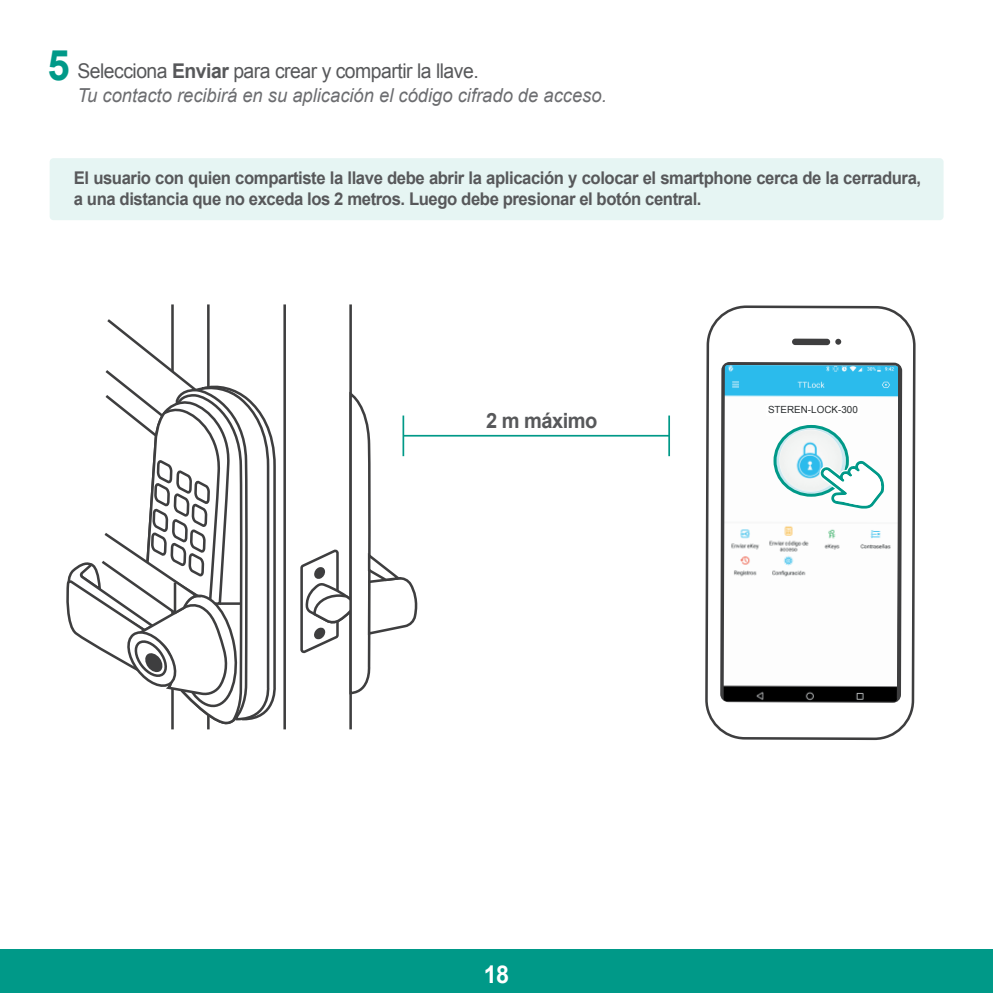
<style>
.page{position:relative;width:993px;height:993px;background:#fff}
.page>*{position:absolute;margin:0;border:0;box-sizing:border-box;transform-origin:0 0}
.t1{font:700 42px "Arial";color:#098;scale:.95 1}
.t2{font:700 24.5px "Arial";color:#fff;scale:.95 1}
.t3{font:700 21px "Arial";letter-spacing:-.025em;color:#57585a;scale:.95 1}
.t4{font:20.3px "Arial";letter-spacing:-.025em;color:#57585a;scale:.95 1}
.t5{font:italic 19.25px "Arial";color:#6c6d70;scale:.95 1}
.t6{font:700 17.5px/21px "Arial";letter-spacing:-.025em;color:#57585a;scale:.95 1}
.t7{font:9.8px "Arial";color:#292d2f}
.s1{font-weight:700}
</style>
<div class="page">
<div style="left:0;top:949px;width:992px;height:43px;background:#098"></div>
<div style="left:50px;top:158px;width:893px;height:62px;background:#e6f5f3;border-radius:4px"></div>
<svg style="left:705px;top:305px;width:211px;height:436px"></svg>
<div style="left:791px;top:338px;width:38px;height:7px;background:#3e3e3f;border-radius:3px"></div>
<svg style="left:720px;top:362px;width:181px;height:340px;background:#5e6061"></svg>
<svg style="left:835px;top:338px;width:6px;height:6px"></svg>
<img style="left:723px;top:365px;width:174px;height:336px">
<div style="left:773px;top:425px;width:75px;height:71px;border:3px solid #098;border-radius:50%"></div>
<svg style="left:816px;top:457px;width:70px;height:112px"></svg>
<hr style="left:171px;top:304px;width:3px;height:425px;background:#3e3e3f">
<hr style="left:349px;top:304px;width:3px;height:425px;background:#3e3e3f">
<hr style="left:283px;top:304px;width:3px;height:425px;background:#3e3e3f">
<hr style="left:207px;top:304px;width:2px;height:425px;background:#3e3e3f">
<svg style="left:300px;top:391px;width:118px;height:304px"></svg>
<svg style="left:66px;top:313px;width:210px;height:411px"></svg>
<hr style="left:174px;top:582px;width:2px;height:30px;background:#3e3e3f">
<hr style="left:402px;top:415px;width:2px;height:41px;background:#098">
<hr style="left:668px;top:415px;width:1px;height:41px;background:#098">
<hr style="left:403px;top:435px;width:266px;height:1px;background:#098">
<div style="left:766px;top:405px;width:93px;height:10px;background:#fff"></div>
<h1 class="t1" style="left:48px;top:37px;width:25px">5</h1>
<p class="t4" style="left:77px;top:58px;width:424px">Selecciona <span class="s1">Enviar</span> para crear y compartir la llave.</p>
<p class="t5" style="left:77px;top:82px;width:558px">Tu contacto recibirá en su aplicación el código cifrado de acceso.</p>
<p class="t6" style="left:74px;top:168px;width:893px">El usuario con quien compartiste la llave debe abrir la aplicación y colocar el smartphone cerca de la cerradura, a una distancia que no exceda los 2 metros. Luego debe presionar el botón central.</p>
<p class="t3" style="left:486px;top:406px;width:119px">2 m máximo</p>
<p class="t7" style="left:767px;top:403px;width:91px">STEREN-LOCK-300</p>
<h2 class="t2" style="left:483px;top:957px;width:28px">18</h2>
</div>
